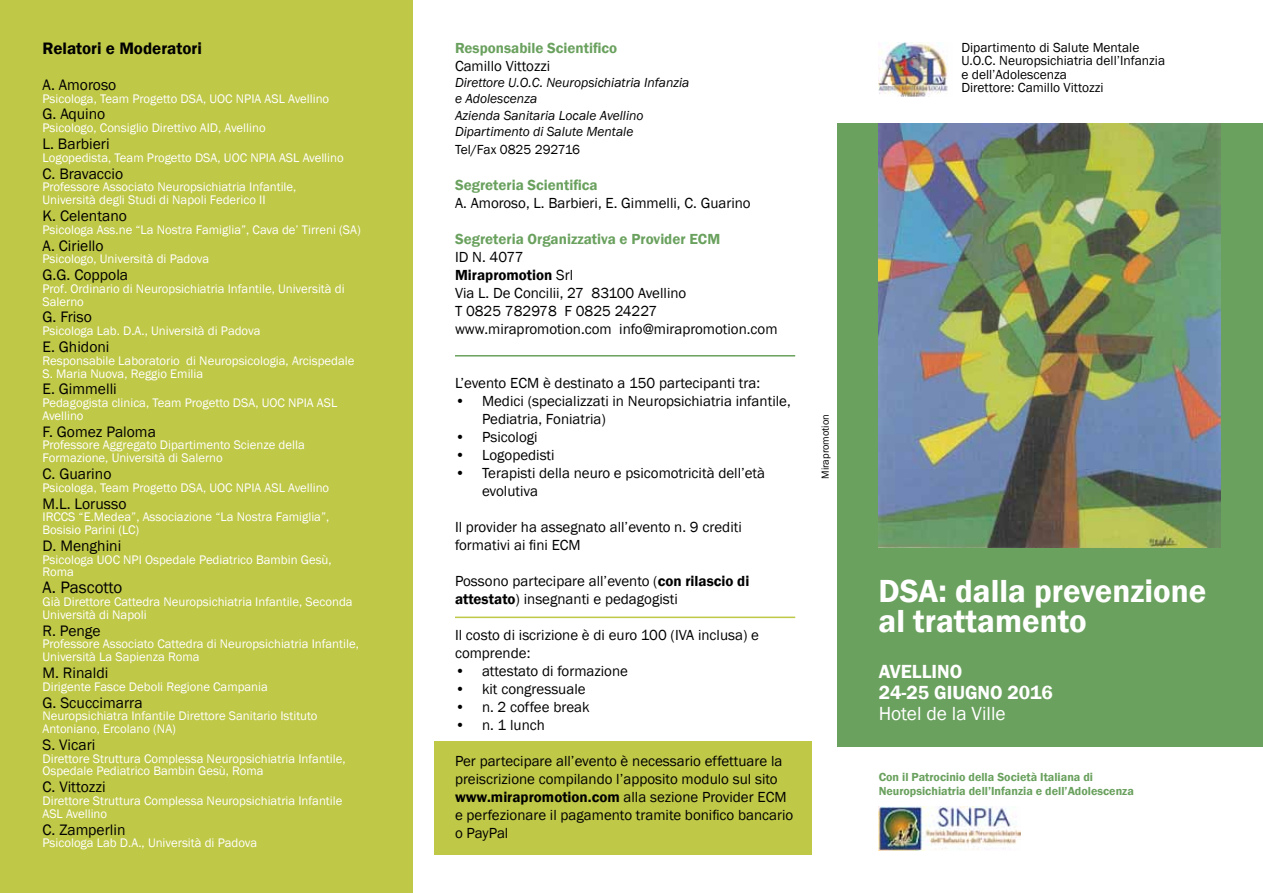
<style>
.page{position:relative;width:1263px;height:893px;background:#fff}
.page>*{position:absolute;margin:0;border:0;box-sizing:border-box;transform-origin:0 0}
.t1{font:600 32.85px/30px "Franklin Gothic";color:#fff}
.t2{font:600 19.5px/21px "Franklin Gothic";color:#fff}
.t3{font:19.5px "Franklin Gothic";color:#fff}
.t4{font:600 17.1px "Franklin Gothic";color:#000}
.t5{font:17.1px "Franklin Gothic";color:#000}
.t6{font:15.6px "Franklin Gothic";color:#000}
.t7{font:15px/18px "Franklin Gothic";color:#000}
.t8{font:600 15px "Franklin Gothic";color:#6aa15e}
.t9{font:13.5px/13.5px "Franklin Gothic";color:#000}
.t10{font:italic 13.5px/16.2px "Franklin Gothic";color:#000}
.t11{font:12.75px/12.8px "Franklin Gothic";color:#fff}
.t12{font:600 12px/14.4px "Franklin Gothic";color:#6aa15e}
.t13{font:10.5px "Franklin Gothic";color:#000}
.s1{font-weight:600}
</style>
<div class="page">
<div style="left:434px;top:741px;width:378px;height:114px;background:#bfc847"></div>
<div style="left:0;top:0;width:412px;height:893px;background:#bfc847"></div>
<div style="left:838px;top:123px;width:425px;height:624px;background:#6aa15e"></div>
<img style="left:879px;top:43px;width:69px;height:54px">
<img style="left:878px;top:123px;width:342px;height:424px">
<img style="left:878px;top:807px;width:142px;height:43px">
<hr style="left:455px;top:355px;width:340px;height:1px;background:#6aa15e">
<hr style="left:455px;top:617px;width:340px;height:1px;background:#bfc847">
<h3 class="t4" style="left:43px;top:38px;width:161px">Relatori e Moderatori</h3>
<p class="t6" style="left:43px;top:75px;width:75px">A. Amoroso</p>
<p class="t11" style="left:43px;top:92px;width:288px">Psicologa, Team Progetto DSA, UOC NPIA ASL Avellino</p>
<p class="t6" style="left:43px;top:105px;width:64px">G. Aquino</p>
<p class="t11" style="left:43px;top:122px;width:225px">Psicologo, Consiglio Direttivo AID, Avellino</p>
<p class="t6" style="left:43px;top:134px;width:69px">L. Barbieri</p>
<p class="t11" style="left:43px;top:151px;width:303px">Logopedista, Team Progetto DSA, UOC NPIA ASL Avellino</p>
<p class="t6" style="left:43px;top:164px;width:82px">C. Bravaccio</p>
<p class="t11" style="left:43px;top:181px;width:255px">Professore Associato Neuropsichiatria Infantile,<br>Università degli Studi di Napoli Federico II</p>
<p class="t6" style="left:43px;top:206px;width:86px">K. Celentano</p>
<p class="t11" style="left:43px;top:223px;width:320px">Psicologa Ass.ne “La Nostra Famiglia”, Cava de’ Tirreni (SA)</p>
<p class="t6" style="left:43px;top:236px;width:63px">A. Ciriello</p>
<p class="t11" style="left:43px;top:253px;width:168px">Psicologo, Università di Padova</p>
<p class="t6" style="left:43px;top:265px;width:87px">G.G. Coppola</p>
<p class="t11" style="left:43px;top:282px;width:304px">Prof. Ordinario di Neuropsichiatria Infantile, Università di<br>Salerno</p>
<p class="t6" style="left:43px;top:308px;width:51px">G. Friso</p>
<p class="t11" style="left:43px;top:325px;width:219px">Psicologa Lab. D.A., Università di Padova</p>
<p class="t6" style="left:43px;top:337px;width:69px">E. Ghidoni</p>
<p class="t11" style="left:43px;top:354px;width:313px">Responsabile Laboratorio di Neuropsicologia, Arcispedale<br>S. Maria Nuova, Reggio Emilia</p>
<p class="t6" style="left:43px;top:379px;width:76px">E. Gimmelli</p>
<p class="t11" style="left:43px;top:397px;width:296px">Pedagogista clinica, Team Progetto DSA, UOC NPIA ASL<br>Avellino</p>
<p class="t6" style="left:43px;top:422px;width:115px">F. Gomez Paloma</p>
<p class="t11" style="left:43px;top:439px;width:264px">Professore Aggregato Dipartimento Scienze della<br>Formazione, Università di Salerno</p>
<p class="t6" style="left:43px;top:464px;width:70px">C. Guarino</p>
<p class="t11" style="left:43px;top:481px;width:288px">Psicologa, Team Progetto DSA, UOC NPIA ASL Avellino</p>
<p class="t6" style="left:43px;top:494px;width:85px">M.L. Lorusso</p>
<p class="t11" style="left:43px;top:511px;width:288px">IRCCS “E.Medea”, Associazione “La Nostra Famiglia”,<br>Bosisio Parini (LC)</p>
<p class="t6" style="left:43px;top:536px;width:80px">D. Menghini</p>
<p class="t11" style="left:43px;top:553px;width:291px">Psicologa UOC NPI Ospedale Pediatrico Bambin Gesù,<br>Roma</p>
<h3 class="t5" style="left:43px;top:577px;width:81px">A. Pascotto</h3>
<p class="t11" style="left:43px;top:596px;width:312px">Già Direttore Cattedra Neuropsichiatria Infantile, Seconda<br>Università di Napoli</p>
<p class="t6" style="left:43px;top:621px;width:60px">R. Penge</p>
<p class="t11" style="left:43px;top:638px;width:318px">Professore Associato Cattedra di Neuropsichiatria Infantile,<br>Università La Sapienza Roma</p>
<p class="t6" style="left:43px;top:663px;width:67px">M. Rinaldi</p>
<p class="t11" style="left:43px;top:680px;width:227px">Dirigente Fasce Deboli Regione Campania</p>
<p class="t6" style="left:43px;top:693px;width:102px">G. Scuccimarra</p>
<p class="t11" style="left:43px;top:710px;width:277px">Neuropsichiatra Infantile Direttore Sanitario Istituto<br>Antoniano, Ercolano (NA)</p>
<p class="t6" style="left:43px;top:735px;width:54px">S. Vicari</p>
<p class="t11" style="left:43px;top:752px;width:305px">Direttore Struttura Complessa Neuropsichiatria Infantile,<br>Ospedale Pediatrico Bambin Gesù, Roma</p>
<p class="t6" style="left:43px;top:777px;width:65px">C. Vittozzi</p>
<p class="t11" style="left:43px;top:795px;width:301px">Direttore Struttura Complessa Neuropsichiatria Infantile<br>ASL Avellino</p>
<p class="t6" style="left:43px;top:820px;width:85px">C. Zamperlin</p>
<p class="t11" style="left:43px;top:837px;width:216px">Psicologa Lab D.A., Università di Padova</p>
<p class="t8" style="left:455px;top:39px;width:164px">Responsabile Scientifico</p>
<p class="t7" style="left:455px;top:57px;width:97px">Camillo Vittozzi</p>
<p class="t10" style="left:455px;top:75px;width:236px">Direttore U.O.C. Neuropsichiatria Infanzia e Adolescenza<br>Azienda Sanitaria Locale Avellino<br>Dipartimento di Salute Mentale</p>
<p class="t9" style="left:455px;top:143px;width:127px">Tel/Fax 0825 292716</p>
<p class="t8" style="left:455px;top:176px;width:144px">Segreteria Scientifica</p>
<p class="t7" style="left:455px;top:194px;width:297px">A. Amoroso, L. Barbieri, E. Gimmelli, C. Guarino</p>
<p class="t8" style="left:455px;top:230px;width:267px">Segreteria Organizzativa e Provider ECM</p>
<p class="t7" style="left:455px;top:248px;width:324px">ID N. 4077<br><span class="s1">Mirapromotion</span> Srl<br>Via L. De Concilii, 27 83100 Avellino<br>T 0825 782978 F 0825 24227 www.mirapromotion.com info@mirapromotion.com</p>
<p class="t7" style="left:455px;top:374px;width:307px">L’evento ECM è destinato a 150 partecipanti tra:</p>
<p class="t7" style="left:482px;top:392px;width:310px;text-indent:-27px">• Medici (specializzati in Neuropsichiatria infantile,<br>Pediatria, Foniatria)</p>
<p class="t7" style="left:455px;top:428px;width:84px">• Psicologi</p>
<p class="t7" style="left:455px;top:446px;width:101px">• Logopedisti</p>
<p class="t7" style="left:482px;top:464px;width:285px;text-indent:-27px">• Terapisti della neuro e psicomotricità dell’età evolutiva</p>
<p class="t7" style="left:455px;top:518px;width:288px">Il provider ha assegnato all’evento n. 9 crediti formativi ai fini ECM</p>
<p class="t7" style="left:455px;top:572px;width:296px">Possono partecipare all’evento (<span class="s1">con rilascio di attestato</span>) insegnanti e pedagogisti</p>
<p class="t7" style="left:455px;top:626px;width:306px">Il costo di iscrizione è di euro 100 (IVA inclusa) e comprende:</p>
<p class="t7" style="left:455px;top:662px;width:174px">• attestato di formazione</p>
<p class="t7" style="left:455px;top:680px;width:132px">• kit congressuale</p>
<p class="t7" style="left:455px;top:698px;width:136px">• n. 2 coffee break</p>
<p class="t7" style="left:455px;top:716px;width:91px">• n. 1 lunch</p>
<p class="t7" style="left:455px;top:752px;width:340px">Per partecipare all’evento è necessario effettuare la preiscrizione compilando l’apposito modulo sul sito <span class="s1">www.mirapromotion.com</span> alla sezione Provider ECM e perfezionare il pagamento tramite bonifico bancario o PayPal</p>
<p class="t13" style="left:819px;top:479px;width:66px;rotate:-90deg">Mirapromotion</p>
<p class="t9" style="left:961px;top:41px;width:205px">Dipartimento di Salute Mentale<br>U.O.C. Neuropsichiatria dell’Infanzia e dell’Adolescenza<br>Direttore: Camillo Vittozzi</p>
<h1 class="t1" style="left:878px;top:576px;width:329px">DSA: dalla prevenzione al trattamento</h1>
<h2 class="t2" style="left:879px;top:662px;width:176px">Avellino<br>24-25 GIUGNO 2016</h2>
<h2 class="t3" style="left:879px;top:702px;width:128px">Hotel de la Ville</h2>
<p class="t12" style="left:879px;top:770px;width:257px">Con il Patrocinio della Società Italiana di<br>Neuropsichiatria dell’Infanzia e dell’Adolescenza</p>
</div>
